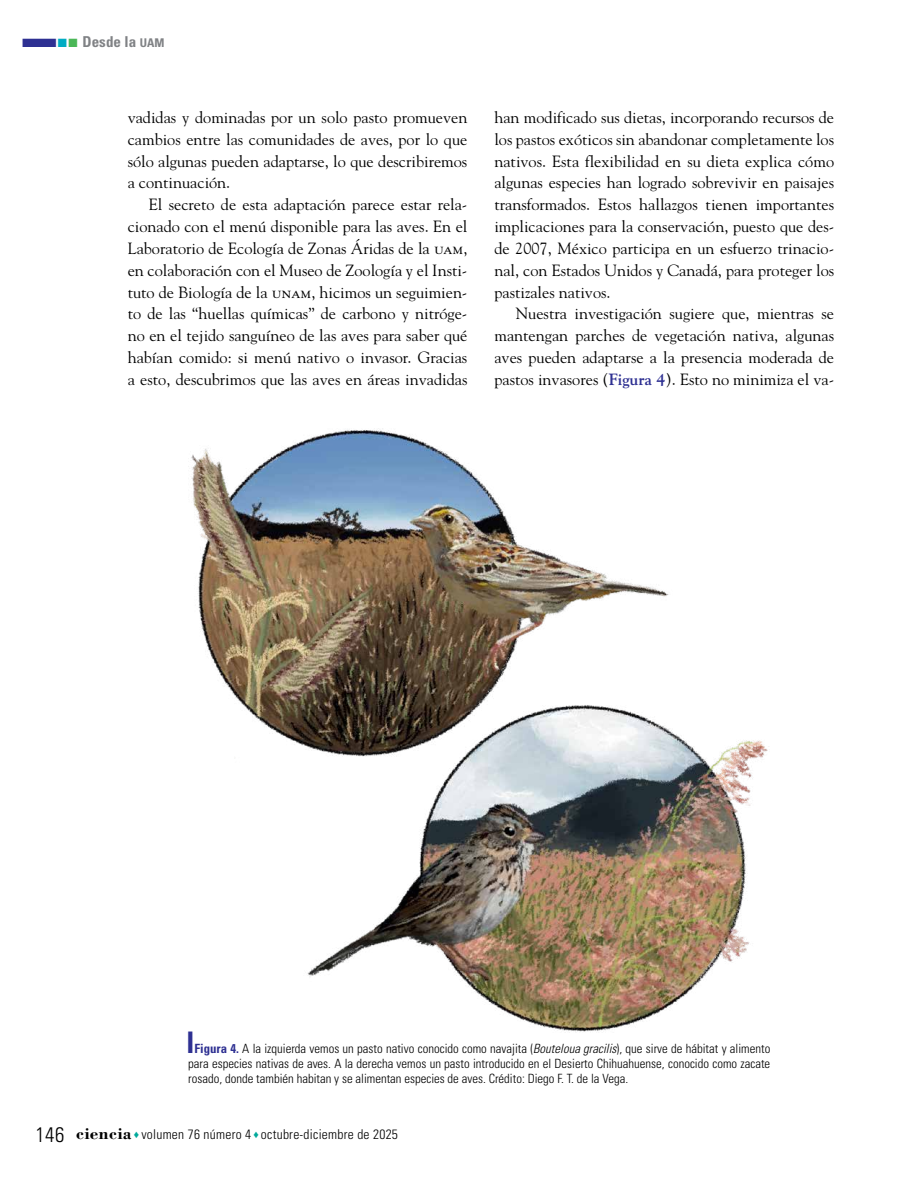
<style>
.page{position:relative;width:915px;height:1191px;background:#fff}
.page>*{position:absolute;margin:0;border:0;box-sizing:border-box;transform-origin:0 0}
.t1{font:16.2px/21.9px "Goudy Std";color:#000;text-align:justify}
.t2{font:700 condensed 15px "Univers LT Std";letter-spacing:.005em;color:#808285}
.t3{font:300 condensed 13.5px "Univers LT Std";letter-spacing:.02em;color:#000}
.t4{font:300 condensed 12.75px/15px "Univers LT Std";color:#000;text-align:justify}
.s1{color:#2e3092}
.s2{color:#00acc3}
.s3{color:#4ab757}
.s4{font-size:12px}
.s5{font-weight:700;color:#2e3092}
.s6{font-style:italic}
.s7{font-size:21px}
.s8{font-family:"Bodoni Std";font-weight:700;font-stretch:normal;font-size:17.25px}
.s9{color:#00a99b}
</style>
<div class="page">
<img style="left:191px;top:428px;width:577px;height:604px">
<p class="t2" style="left:21px;top:32px;width:145px"><span class="s1">■</span><span class="s2">■</span><span class="s3">■</span> Desde la <span class="s4">UAM</span></p>
<p class="t1" style="left:128px;top:106px;width:341px">vadidas y dominadas por un solo pasto promueven cambios entre las comunidades de aves, por lo que sólo algunas pueden adaptarse, lo que describiremos a continuación.</p>
<p class="t1" style="left:128px;top:193px;width:341px;text-indent:21px">El secreto de esta adaptación parece estar rela&shy;cionado con el menú disponible para las aves. En el Laboratorio de Ecología de Zonas Áridas de la uam, en colaboración con el Museo de Zoología y el Insti&shy;tuto de Biología de la unam, hicimos un seguimien&shy;to de las “huellas químicas” de carbono y nitróge&shy;no en el tejido sanguíneo de las aves para saber qué habían comido: si menú nativo o invasor. Gracias a esto, descubrimos que las aves en áreas invadidas</p>
<p class="t1" style="left:494px;top:106px;width:341px">han modificado sus dietas, incorporando recursos de los pastos exóticos sin abandonar completamente los nativos. Esta flexibilidad en su dieta explica cómo algunas especies han logrado sobrevivir en paisajes transformados. Estos hallazgos tienen importantes implicaciones para la conservación, puesto que des&shy;de 2007, México participa en un esfuerzo trinacio&shy;nal, con Estados Unidos y Canadá, para proteger los pastizales nativos.</p>
<p class="t1" style="left:494px;top:303px;width:341px;text-indent:21px">Nuestra investigación sugiere que, mientras se mantengan parches de vegetación nativa, algunas aves pueden adaptarse a la presencia moderada de pastos invasores (<span class="s5">Figura 4</span>). Esto no minimiza el va-</p>
<p class="t4" style="left:188px;top:1041px;width:583px"><span class="s1">■</span> <span class="s5">Figura 4.</span> A la izquierda vemos un pasto nativo conocido como navajita (<span class="s6">Bouteloua gracilis</span>), que sirve de hábitat y alimento para especies nativas de aves. A la derecha vemos un pasto introducido en el Desierto Chihuahuense, conocido como zacate rosado, donde también habitan y se alimentan especies de aves. Crédito: Diego F. T. de la Vega.</p>
<p class="t3" style="left:36px;top:1126px;width:364px"><span class="s7">146</span> <span class="s8">ciencia</span> <span class="s9">♦</span> volumen 76 número 4 <span class="s9">♦</span> octubre-diciembre de 2025</p>
</div>
